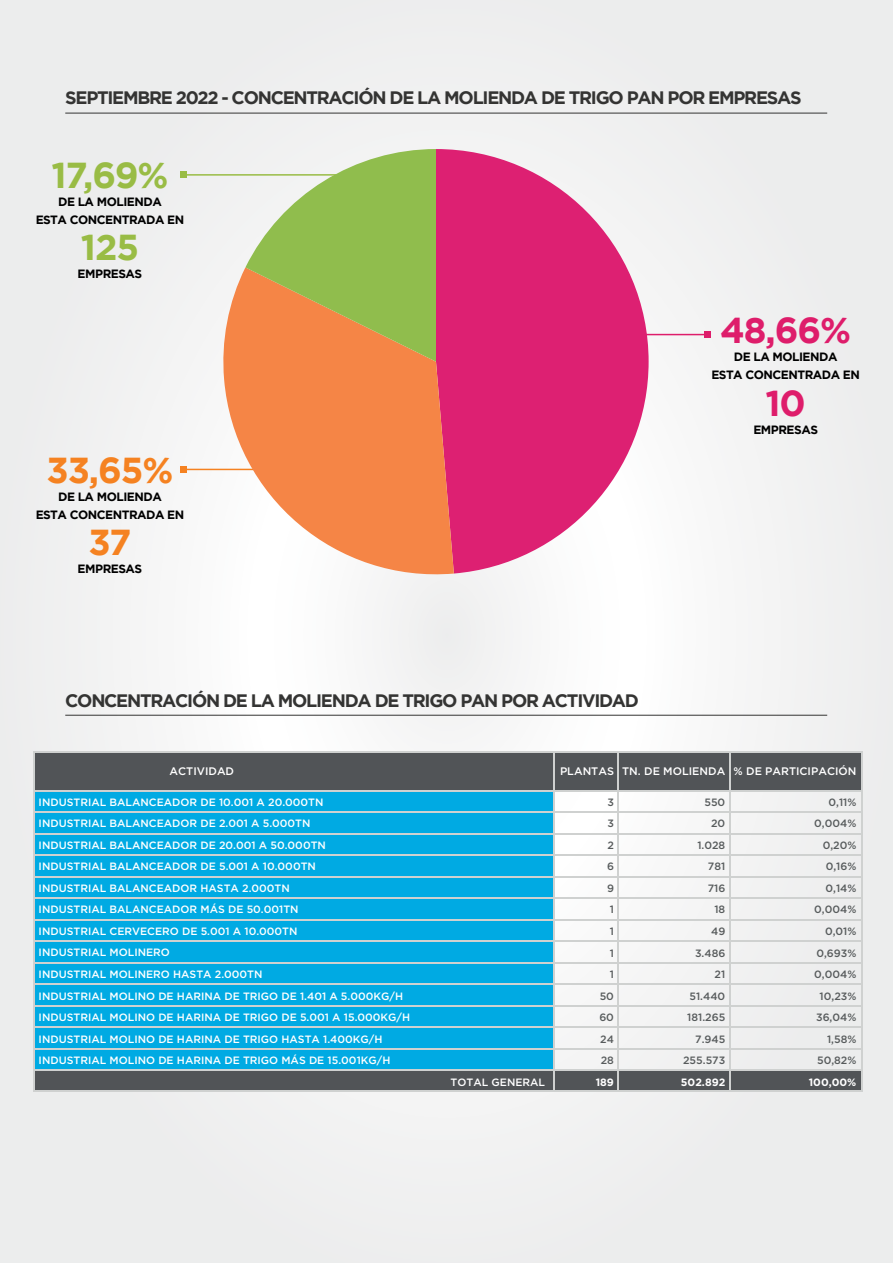
<style>
.page{position:relative;width:893px;height:1263px;background:#eff0f0}
.page>*{position:absolute;margin:0;border:0;box-sizing:border-box;transform-origin:0 0}
.t1{font:700 36px "Gotham";letter-spacing:-.03em;color:#99bc45}
.t2{font:700 36px "Gotham";color:#de1d6b}
.t3{font:700 36px "Gotham";color:#f58221}
.t4{font:700 18px "Gotham";letter-spacing:-.07em;color:#343433}
.t5{font:700 12px/18px "Gotham";letter-spacing:-.04em;color:#000;text-align:center}
.t6{font:500 10.95px "Gotham";color:#fff}
.t7{font:500 10.65px/21.6px "Gotham";color:#fff}
.t8{font:500 10.65px/21.6px "Gotham";color:#575b5c;text-align:right}
.t9{font:700 10.65px "Gotham";color:#fff}
</style>
<div class="page">
<hr style="left:65px;top:113px;width:762px;height:1px;background:#343433">
<hr style="left:65px;top:715px;width:762px;height:1px;background:#343433">
<hr style="left:183px;top:469px;width:75px;height:1px;background:#f58221">
<svg style="left:180px;top:466px;width:6px;height:6px"></svg>
<hr style="left:183px;top:174px;width:212px;height:2px;background:#99bc45">
<svg style="left:180px;top:172px;width:6px;height:6px"></svg>
<hr style="left:630px;top:334px;width:77px;height:1px;background:#de1d6b">
<svg style="left:704px;top:332px;width:6px;height:6px"></svg>
<div style="left:33px;top:788px;width:521px;height:285px;background:#00aae3"></div>
<div style="left:33px;top:1070px;width:828px;height:21px;background:#515457"></div>
<div style="left:33px;top:752px;width:828px;height:38px;background:#515457"></div>
<hr style="left:33px;top:751px;width:830px;height:1px;background:#cfd1d0">
<hr style="left:33px;top:790px;width:830px;height:2px;background:#cfd1d0">
<hr style="left:33px;top:811px;width:830px;height:2px;background:#cfd1d0">
<hr style="left:33px;top:833px;width:830px;height:2px;background:#cfd1d0">
<hr style="left:33px;top:854px;width:830px;height:2px;background:#cfd1d0">
<hr style="left:33px;top:876px;width:830px;height:2px;background:#cfd1d0">
<hr style="left:33px;top:897px;width:830px;height:2px;background:#cfd1d0">
<hr style="left:33px;top:919px;width:830px;height:2px;background:#cfd1d0">
<hr style="left:33px;top:940px;width:830px;height:2px;background:#cfd1d0">
<hr style="left:33px;top:983px;width:830px;height:2px;background:#cfd1d0">
<hr style="left:33px;top:962px;width:830px;height:2px;background:#cfd1d0">
<hr style="left:33px;top:1005px;width:830px;height:2px;background:#cfd1d0">
<hr style="left:33px;top:1026px;width:830px;height:2px;background:#cfd1d0">
<hr style="left:33px;top:1048px;width:830px;height:1px;background:#cfd1d0">
<hr style="left:33px;top:1069px;width:830px;height:2px;background:#cfd1d0">
<hr style="left:33px;top:1090px;width:830px;height:2px;background:#cfd1d0">
<hr style="left:618px;top:752px;width:1px;height:338px;background:#cfd1d0">
<hr style="left:553px;top:752px;width:2px;height:338px;background:#cfd1d0">
<hr style="left:33px;top:752px;width:2px;height:338px;background:#cfd1d0">
<hr style="left:729px;top:752px;width:1px;height:338px;background:#cfd1d0">
<hr style="left:861px;top:752px;width:2px;height:338px;background:#cfd1d0">
<svg style="left:436px;top:149px;width:213px;height:424px;fill:#dd2072"></svg>
<svg style="left:221px;top:267px;width:233px;height:316px;fill:#f58546"></svg>
<svg style="left:245px;top:149px;width:191px;height:213px"></svg>
<h2 class="t4" style="left:65px;top:85px;width:738px">SEPTIEMBRE 2022 - CONCENTRACIÓN DE LA MOLIENDA DE TRIGO PAN POR EMPRESAS</h2>
<h1 class="t1" style="left:51px;top:152px;width:119px">17,69%</h1>
<p class="t5" style="left:36px;top:193px;width:150px">DE LA MOLIENDA<br>ESTA CONCENTRADA EN</p>
<h1 class="t1" style="left:81px;top:224px;width:60px">125</h1>
<p class="t5" style="left:78px;top:265px;width:66px">EMPRESAS</p>
<h1 class="t3" style="left:46px;top:446px;width:129px">33,65%</h1>
<p class="t5" style="left:36px;top:487px;width:150px">DE LA MOLIENDA<br>ESTA CONCENTRADA EN</p>
<h1 class="t3" style="left:89px;top:518px;width:44px">37</h1>
<p class="t5" style="left:78px;top:559px;width:66px">EMPRESAS</p>
<h2 class="t4" style="left:65px;top:688px;width:575px">CONCENTRACIÓN DE LA MOLIENDA DE TRIGO PAN POR ACTIVIDAD</h2>
<h1 class="t2" style="left:720px;top:307px;width:133px">48,66%</h1>
<p class="t5" style="left:711px;top:348px;width:150px">DE LA MOLIENDA<br>ESTA CONCENTRADA EN</p>
<h1 class="t2" style="left:765px;top:379px;width:42px">10</h1>
<p class="t5" style="left:753px;top:420px;width:66px">EMPRESAS</p>
<p class="t6" style="left:170px;top:764px;width:66px">ACTIVIDAD</p>
<p class="t6" style="left:560px;top:764px;width:298px">PLANTAS TN. DE MOLIENDA % DE PARTICIPACIÓN</p>
<p class="t7" style="left:39px;top:791px;width:373px">INDUSTRIAL BALANCEADOR DE 10.001 A 20.000TN<br>INDUSTRIAL BALANCEADOR DE 2.001 A 5.000TN<br>INDUSTRIAL BALANCEADOR DE 20.001 A 50.000TN<br>INDUSTRIAL BALANCEADOR DE 5.001 A 10.000TN<br>INDUSTRIAL BALANCEADOR HASTA 2.000TN<br>INDUSTRIAL BALANCEADOR MÁS DE 50.001TN<br>INDUSTRIAL CERVECERO DE 5.001 A 10.000TN<br>INDUSTRIAL MOLINERO<br>INDUSTRIAL MOLINERO HASTA 2.000TN<br>INDUSTRIAL MOLINO DE HARINA DE TRIGO DE 1.401 A 5.000KG/H INDUSTRIAL MOLINO DE HARINA DE TRIGO DE 5.001 A 15.000KG/H INDUSTRIAL MOLINO DE HARINA DE TRIGO HASTA 1.400KG/H INDUSTRIAL MOLINO DE HARINA DE TRIGO MÁS DE 15.001KG/H</p>
<p class="t7" style="left:451px;top:1071px;width:96px">TOTAL GENERAL</p>
<p class="t8" style="left:683px;top:791px;width:44px">550<br>20<br>1.028<br>781<br>716<br>18<br>49<br>3.486<br>21<br>51.440<br>181.265<br>7.945<br>255.573</p>
<p class="t9" style="left:681px;top:1075px;width:46px">502.892</p>
<p class="t8" style="left:814px;top:791px;width:44px">0,11%<br>0,004%<br>0,20%<br>0,16%<br>0,14%<br>0,004%<br>0,01%<br>0,693%<br>0,004%<br>10,23%<br>36,04%<br>1,58%<br>50,82%</p>
<p class="t9" style="left:809px;top:1075px;width:49px">100,00%</p>
<p class="t8" style="left:599px;top:791px;width:16px">3<br>3<br>2<br>6<br>9<br>1<br>1<br>1<br>1<br>50<br>60<br>24<br>28</p>
<p class="t9" style="left:596px;top:1075px;width:20px">189</p>
</div>
